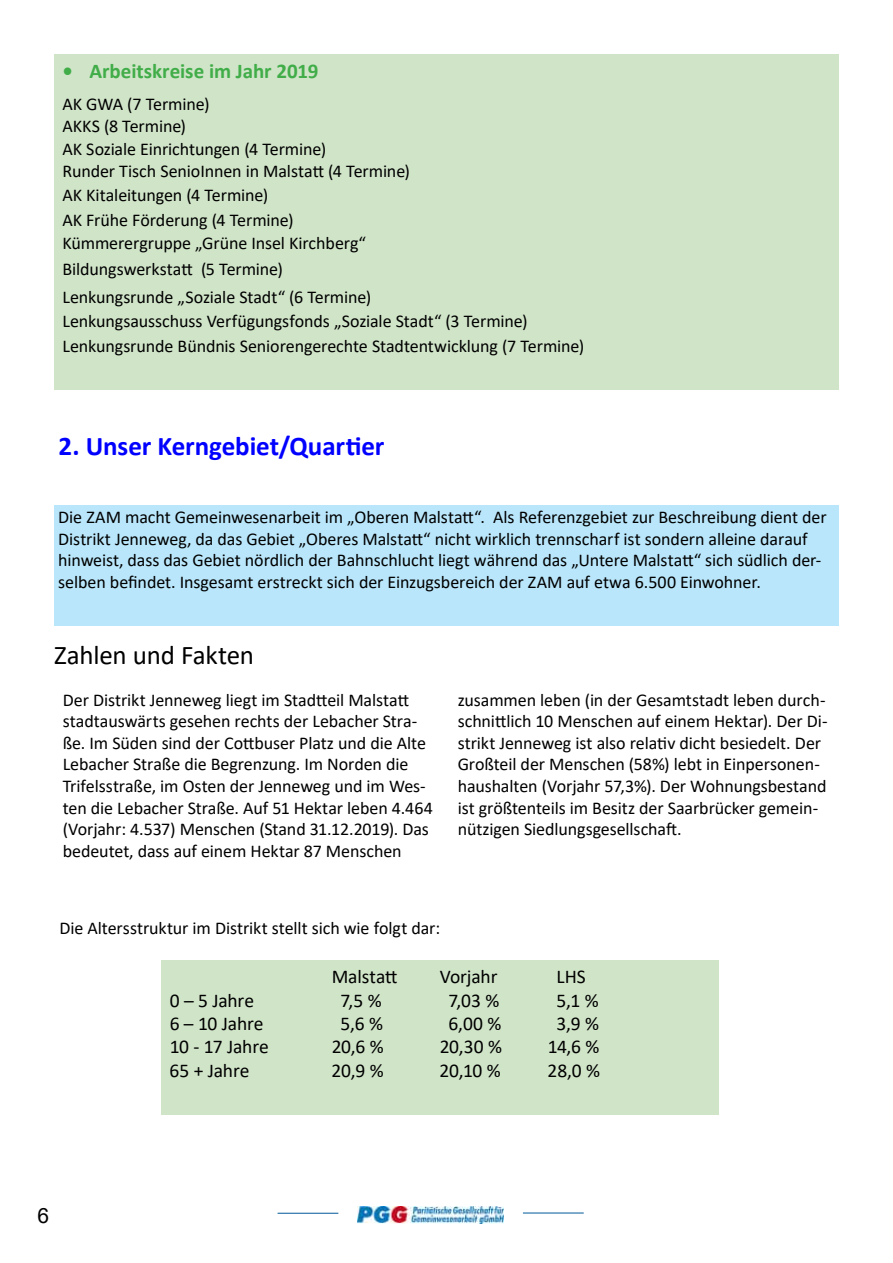
<style>
.page{position:relative;width:893px;height:1263px;background:#fff}
.page>*{position:absolute;margin:0;border:0;box-sizing:border-box;transform-origin:0 0}
.t1{font:700 27px "Calibri";letter-spacing:-.005em;color:#00f}
.t2{font:27px "Calibri";letter-spacing:-.01em;color:#000}
.t3{font:700 21px "Calibri";color:#41ad49}
.t4{font:21px "Arial";color:#000}
.t5{font:19.5px "Calibri";letter-spacing:-.01em;color:#000}
.t6{font:18px/21.6px "Calibri";letter-spacing:-.005em;color:#000}
</style>
<div class="page">
<img style="left:358px;top:1206px;width:146px;height:17px">
<hr style="left:278px;top:1213px;width:60px;height:1px;background:#00599a">
<hr style="left:523px;top:1212px;width:61px;height:1px;background:#00599a">
<div style="left:54px;top:54px;width:785px;height:336px;background:#d0e4c8"></div>
<div style="left:54px;top:505px;width:785px;height:120px;background:#b9e6fa"></div>
<div style="left:161px;top:960px;width:557px;height:154px;background:#d0e4c8"></div>
<p class="t3" style="left:63px;top:56px;width:257px">• Arbeitskreise im Jahr 2019</p>
<p class="t6" style="left:63px;top:93px;width:349px;line-height:22px">AK GWA (7 Termine)<br>AKKS (8 Termine)<br>AK Soziale Einrichtungen (4 Termine)<br>Runder Tisch SenioInnen in Malstatt (4 Termine)</p>
<p class="t6" style="left:63px;top:183px;width:305px;line-height:23.9px">AK Kitaleitungen (4 Termine)<br>AK Frühe Förderung (4 Termine)<br>Kümmerergruppe „Grüne Insel Kirchberg“</p>
<p class="t6" style="left:63px;top:255px;width:310px;line-height:27.6px">Bildungswerkstatt (5 Termine)<br>Lenkungsrunde „Soziale Stadt“ (6 Termine)</p>
<p class="t6" style="left:63px;top:309px;width:523px;line-height:24.6px">Lenkungsausschuss Verfügungsfonds „Soziale Stadt“ (3 Termine)<br>Lenkungsrunde Bündnis Seniorengerechte Stadtentwicklung (7 Termine)</p>
<h1 class="t1" style="left:58px;top:427px;width:327px">2. Unser Kerngebiet/Quartier</h1>
<p class="t6" style="left:58px;top:506px;width:770px">Die ZAM macht Gemeinwesenarbeit im „Oberen Malstatt“. Als Referenzgebiet zur Beschreibung dient der Distrikt Jenneweg, da das Gebiet „Oberes Malstatt“ nicht wirklich trennscharf ist sondern alleine darauf hinweist, dass das Gebiet nördlich der Bahnschlucht liegt während das „Untere Malstatt“ sich südlich der&shy;selben befindet. Insgesamt erstreckt sich der Einzugsbereich der ZAM auf etwa 6.500 Einwohner.</p>
<h1 class="t2" style="left:54px;top:636px;width:202px">Zahlen und Fakten</h1>
<p class="t6" style="left:63px;top:688px;width:372px">Der Distrikt Jenneweg liegt im Stadtteil Malstatt stadtauswärts gesehen rechts der Lebacher Stra&shy;ße. Im Süden sind der Cottbuser Platz und die Alte Lebacher Straße die Begrenzung. Im Norden die Trifelsstraße, im Osten der Jenneweg und im Wes&shy;ten die Lebacher Straße. Auf 51 Hektar leben 4.464 (Vorjahr: 4.537) Menschen (Stand 31.12.2019). Das bedeutet, dass auf einem Hektar 87 Menschen</p>
<p class="t6" style="left:458px;top:688px;width:371px">zusammen leben (in der Gesamtstadt leben durch&shy;schnittlich 10 Menschen auf einem Hektar). Der Di&shy;strikt Jenneweg ist also relativ dicht besiedelt. Der Großteil der Menschen (58%) lebt in Einpersonen&shy;haushalten (Vorjahr 57,3%). Der Wohnungsbestand ist größtenteils im Besitz der Saarbrücker gemein&shy;nützigen Siedlungsgesellschaft.</p>
<p class="t6" style="left:59px;top:916px;width:382px">Die Altersstruktur im Distrikt stellt sich wie folgt dar:</p>
<p class="t5" style="left:332px;top:963px;width:67px">Malstatt</p>
<p class="t5" style="left:440px;top:963px;width:59px">Vorjahr</p>
<p class="t5" style="left:557px;top:963px;width:31px">LHS</p>
<p class="t4" style="left:37px;top:1201px;width:13px">6</p>
<p class="t5" style="left:170px;top:986px;width:86px">0 – 5 Jahre</p>
<p class="t5" style="left:341px;top:986px;width:43px">7,5 %</p>
<p class="t5" style="left:449px;top:986px;width:52px">7,03 %</p>
<p class="t5" style="left:557px;top:986px;width:44px">5,1 %</p>
<p class="t5" style="left:170px;top:1010px;width:95px">6 – 10 Jahre</p>
<p class="t5" style="left:341px;top:1010px;width:44px">5,6 %</p>
<p class="t5" style="left:448px;top:1010px;width:54px">6,00 %</p>
<p class="t5" style="left:556px;top:1010px;width:44px">3,9 %</p>
<p class="t5" style="left:170px;top:1033px;width:101px">10 - 17 Jahre</p>
<p class="t5" style="left:332px;top:1033px;width:54px">20,6 %</p>
<p class="t5" style="left:440px;top:1033px;width:64px">20,30 %</p>
<p class="t5" style="left:548px;top:1033px;width:53px">14,6 %</p>
<p class="t5" style="left:170px;top:1057px;width:81px">65 + Jahre</p>
<p class="t5" style="left:332px;top:1057px;width:54px">20,9 %</p>
<p class="t5" style="left:440px;top:1057px;width:63px">20,10 %</p>
<p class="t5" style="left:548px;top:1057px;width:54px">28,0 %</p>
</div>
